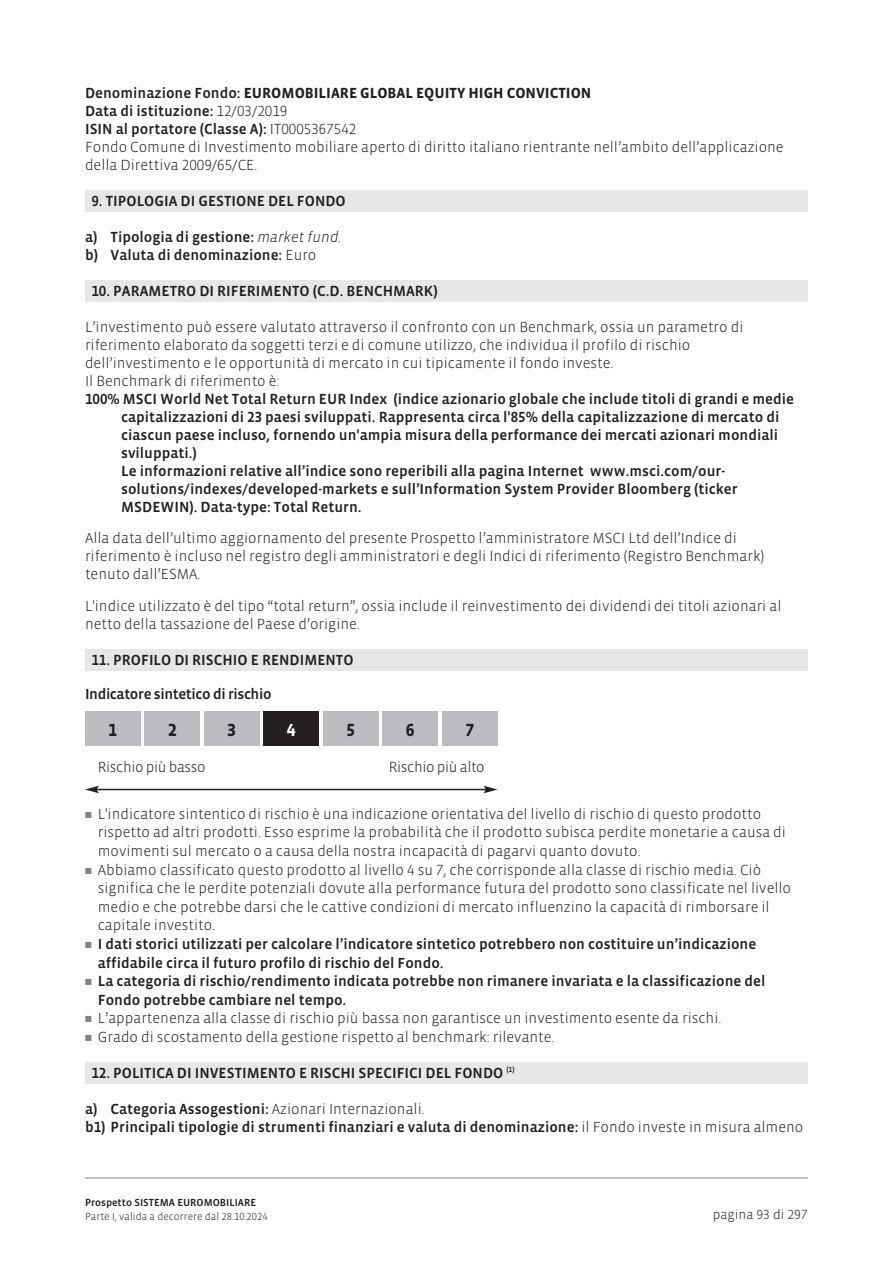
<style>
.page{position:relative;width:893px;height:1263px;background:#fff}
.page>*{position:absolute;margin:0;border:0;box-sizing:border-box;transform-origin:0 0}
.t1{font:700 18px "Vista Sans OTCE";color:#231f20}
.t2{font:700 18px "Vista Sans OTCE";color:#fff}
.t3{font:300 15px/18px "Vista Sans OTCE";color:#231f20}
.t4{font:500 15px/18px "Vista Sans OTCE";color:#231f20}
.t5{font:300 15px "Vista Sans OTCE";letter-spacing:-.025em;color:#231f20}
.t6{font:500 15px "Vista Sans OTCE";letter-spacing:-.025em;color:#231f20}
.t7{font:300 13.5px "Vista Sans OTCE";color:#231f20}
.t8{font:300 10.5px "Vista Sans OTCE";color:#231f20}
.t9{font:500 10.5px "Vista Sans OTCE";color:#231f20}
.s1{font-weight:500}
.s2{font-weight:700}
.s3{font-weight:300;font-style:italic}
.s4{font-weight:300}
.s5{font-family:"Universal Newswith Comm Pi";font-weight:400;font-size:12px;color:#808285}
</style>
<div class="page">
<div style="left:85px;top:1062px;width:723px;height:22px;background:#e6e7e9"></div>
<div style="left:85px;top:649px;width:723px;height:22px;background:#e6e7e9"></div>
<div style="left:85px;top:281px;width:723px;height:21px;background:#e6e7e9"></div>
<div style="left:85px;top:191px;width:723px;height:21px;background:#e6e7e9"></div>
<hr style="left:85px;top:1177px;width:723px;height:1px;background:#808285">
<div style="left:85px;top:712px;width:55px;height:34px;background:#bcbdc0"></div>
<div style="left:145px;top:712px;width:55px;height:34px;background:#bcbdc0"></div>
<div style="left:204px;top:712px;width:55px;height:34px;background:#bcbdc0"></div>
<div style="left:264px;top:712px;width:55px;height:34px;background:#231f20"></div>
<div style="left:323px;top:712px;width:55px;height:34px;background:#bcbdc0"></div>
<div style="left:383px;top:712px;width:55px;height:34px;background:#bcbdc0"></div>
<div style="left:442px;top:712px;width:55px;height:34px;background:#bcbdc0"></div>
<hr style="left:96px;top:789px;width:390px;height:1px;background:#231f20">
<svg style="left:85px;top:786px;width:14px;height:7px"></svg>
<svg style="left:484px;top:786px;width:13px;height:7px"></svg>
<p class="t3" style="left:85px;top:85px;width:700px"><span class="s1">Denominazione Fondo:</span> <span class="s2">EUROMOBILIARE GLOBAL EQUITY HIGH CONVICTION<br></span><span class="s1">Data di istituzione:</span> 12/03/2019<br><span class="s1">ISIN al portatore (Classe A):</span> IT0005367542<br>Fondo Comune di Investimento mobiliare aperto di diritto italiano rientrante nell’ambito dell’applicazione della Direttiva 2009/65/CE.</p>
<p class="t4" style="left:91px;top:193px;width:256px">9. TIPOLOGIA DI GESTIONE DEL FONDO</p>
<p class="t4" style="left:85px;top:229px;width:258px">a) Tipologia di gestione: <span class="s3">market fund. </span>b) Valuta di denominazione: <span class="s4">Euro</span></p>
<p class="t4" style="left:91px;top:283px;width:348px">10. PARAMETRO DI RIFERIMENTO (C.D. BENCHMARK)</p>
<p class="t3" style="left:85px;top:319px;width:660px">L’investimento può essere valutato attraverso il confronto con un Benchmark, ossia un parametro di riferimento elaborato da soggetti terzi e di comune utilizzo, che individua il profilo di rischio dell’investimento e le opportunità di mercato in cui tipicamente il fondo investe.<br>Il Benchmark di riferimento è:</p>
<p class="t4" style="left:121px;top:391px;width:674px;text-indent:-36px">100% MSCI World Net Total Return EUR Index (indice azionario globale che include titoli di grandi e medie capitalizzazioni di 23 paesi sviluppati. Rappresenta circa l'85% della capitalizzazione di mercato di ciascun paese incluso, fornendo un'ampia misura della performance dei mercati azionari mondiali sviluppati.)<br>Le informazioni relative all’indice sono reperibili alla pagina Internet www.msci.com/our&shy;solutions/indexes/developed-markets e sull’Information System Provider Bloomberg (ticker MSDEWIN). Data-type: Total Return.</p>
<p class="t3" style="left:85px;top:530px;width:681px">Alla data dell’ultimo aggiornamento del presente Prospetto l’amministratore MSCI Ltd dell’Indice di riferimento è incluso nel registro degli amministratori e degli Indici di riferimento (Registro Benchmark) tenuto dall’ESMA.</p>
<p class="t3" style="left:85px;top:598px;width:698px">L'indice utilizzato è del tipo “total return”, ossia include il reinvestimento dei dividendi dei titoli azionari al netto della tassazione del Paese d’origine.</p>
<p class="t4" style="left:91px;top:652px;width:264px">11. PROFILO DI RISCHIO E RENDIMENTO</p>
<p class="t6" style="left:85px;top:688px;width:188px">Indicatore sintetico di rischio</p>
<p class="t1" style="left:108px;top:724px;width:10px">1</p>
<p class="t1" style="left:168px;top:724px;width:10px">2</p>
<p class="t1" style="left:227px;top:724px;width:10px">3</p>
<p class="t2" style="left:287px;top:724px;width:10px">4</p>
<p class="t1" style="left:346px;top:724px;width:10px">5</p>
<p class="t1" style="left:406px;top:724px;width:10px">6</p>
<p class="t1" style="left:465px;top:724px;width:10px">7</p>
<p class="t5" style="left:98px;top:761px;width:109px">Rischio più basso</p>
<p class="t5" style="left:389px;top:761px;width:97px">Rischio più alto</p>
<p class="t3" style="left:98px;top:806px;width:690px;line-height:18.6px;text-indent:-13px"><span class="s5">-</span> L'indicatore sintentico di rischio è una indicazione orientativa del livello di rischio di questo prodotto rispetto ad altri prodotti. Esso esprime la probabilità che il prodotto subisca perdite monetarie a causa di movimenti sul mercato o a causa della nostra incapacità di pagarvi quanto dovuto.</p>
<p class="t3" style="left:98px;top:861px;width:695px;line-height:18.6px;text-indent:-13px"><span class="s5">-</span> Abbiamo classificato questo prodotto al livello 4 su 7, che corrisponde alla classe di rischio media. Ciò significa che le perdite potenziali dovute alla performance futura del prodotto sono classificate nel livello medio e che potrebbe darsi che le cattive condizioni di mercato influenzino la capacità di rimborsare il capitale investito.</p>
<p class="t4" style="left:98px;top:936px;width:660px;line-height:18.6px;text-indent:-13px"><span class="s5">-</span> I dati storici utilizzati per calcolare l’indicatore sintetico potrebbero non costituire un’indicazione affidabile circa il futuro profilo di rischio del Fondo.</p>
<p class="t4" style="left:98px;top:973px;width:669px;line-height:18.6px;text-indent:-13px"><span class="s5">-</span> La categoria di rischio/rendimento indicata potrebbe non rimanere invariata e la classificazione del<br>Fondo potrebbe cambiare nel tempo.</p>
<p class="t3" style="left:85px;top:1010px;width:638px"><span class="s5">-</span> L’appartenenza alla classe di rischio più bassa non garantisce un investimento esente da rischi.</p>
<p class="t3" style="left:85px;top:1029px;width:471px"><span class="s5">-</span> Grado di scostamento della gestione rispetto al benchmark: rilevante.</p>
<p class="t4" style="left:91px;top:1065px;width:425px">12. POLITICA DI INVESTIMENTO E RISCHI SPECIFICI DEL FONDO <sup>(1)</sup></p>
<p class="t4" style="left:85px;top:1101px;width:720px">a) Categoria Assogestioni: <span class="s4">Azionari Internazionali.<br></span>b1) Principali tipologie di strumenti finanziari e valuta di denominazione: <span class="s4">il Fondo investe in misura almeno</span></p>
<p class="t9" style="left:85px;top:1198px;width:173px">Prospetto SISTEMA EUROMOBILIARE</p>
<p class="t8" style="left:85px;top:1212px;width:184px">Parte I, valida a decorrere dal 28.10.2024</p>
<p class="t7" style="left:713px;top:1209px;width:97px">pagina 93 di 297</p>
</div>
